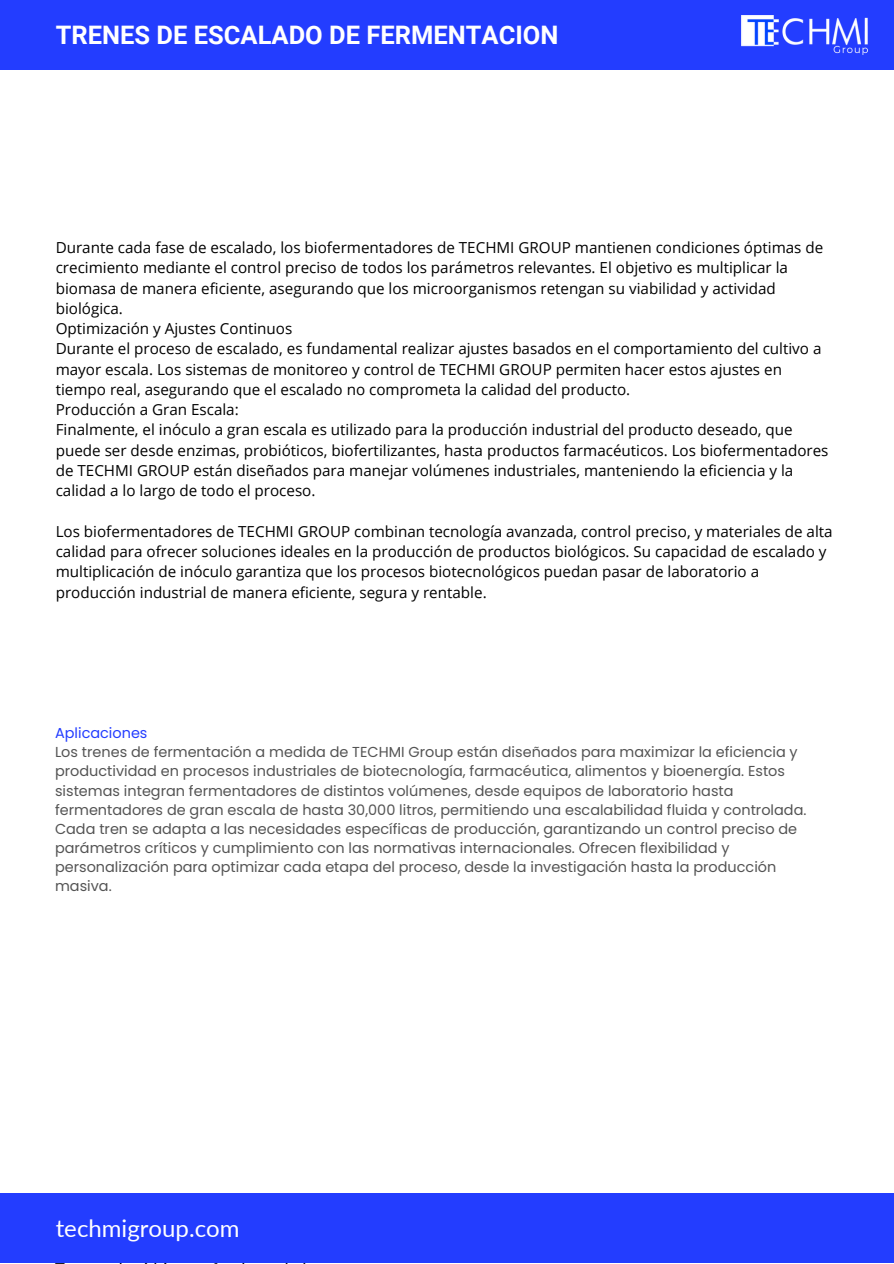
<style>
.page{position:relative;width:894px;height:1264px;background:#fff}
.page>*{position:absolute;margin:0;border:0;box-sizing:border-box;transform-origin:0 0}
.t1{font:700 25.5px "Roboto";color:#fff}
.t2{font:24px "Lato";color:#fff}
.t3{font:15.15px/20.2px "Open Sans";color:#000}
.t4{font:14.4px/19.2px "Poppins";color:#545454}
.t5{font:14.4px "Poppins";color:#233dff}
</style>
<div class="page">
<div style="left:0;top:0;width:893px;height:70px;background:#233dff"></div>
<img style="left:741px;top:16px;width:126px;height:39px">
<div style="left:0;top:1193px;width:893px;height:70px;background:#233dff"></div>
<h4 class="t1" style="left:56px;top:20px;width:504px">TRENES DE ESCALADO DE FERMENTACION</h4>
<h4 class="t3" style="left:56px;top:237px;width:774px">Durante cada fase de escalado, los biofermentadores de TECHMI GROUP mantienen condiciones óptimas de crecimiento mediante el control preciso de todos los parámetros relevantes. El objetivo es multiplicar la biomasa de manera eficiente, asegurando que los microorganismos retengan su viabilidad y actividad biológica.<br>Optimización y Ajustes Continuos<br>Durante el proceso de escalado, es fundamental realizar ajustes basados en el comportamiento del cultivo a mayor escala. Los sistemas de monitoreo y control de TECHMI GROUP permiten hacer estos ajustes en tiempo real, asegurando que el escalado no comprometa la calidad del producto.<br>Producción a Gran Escala:<br>Finalmente, el inóculo a gran escala es utilizado para la producción industrial del producto deseado, que puede ser desde enzimas, probióticos, biofertilizantes, hasta productos farmacéuticos. Los biofermentadores de TECHMI GROUP están diseñados para manejar volúmenes industriales, manteniendo la eficiencia y la calidad a lo largo de todo el proceso.</h4>
<p class="t3" style="left:56px;top:521px;width:778px">Los biofermentadores de TECHMI GROUP combinan tecnología avanzada, control preciso, y materiales de alta calidad para ofrecer soluciones ideales en la producción de productos biológicos. Su capacidad de escalado y multiplicación de inóculo garantiza que los procesos biotecnológicos puedan pasar de laboratorio a producción industrial de manera eficiente, segura y rentable.</p>
<p class="t5" style="left:55px;top:723px;width:94px">Aplicaciones</p>
<h2 class="t4" style="left:55px;top:742px;width:752px">Los trenes de fermentación a medida de TECHMI Group están diseñados para maximizar la eficiencia y productividad en procesos industriales de biotecnología, farmacéutica, alimentos y bioenergía. Estos sistemas integran fermentadores de distintos volúmenes, desde equipos de laboratorio hasta fermentadores de gran escala de hasta 30,000 litros, permitiendo una escalabilidad fluida y controlada.<br>Cada tren se adapta a las necesidades específicas de producción, garantizando un control preciso de parámetros críticos y cumplimiento con las normativas internacionales. Ofrecen flexibilidad y personalización para optimizar cada etapa del proceso, desde la investigación hasta la producción masiva.</h2>
<h1 class="t2" style="left:56px;top:1213px;width:185px">techmigroup.com</h1>
</div>
